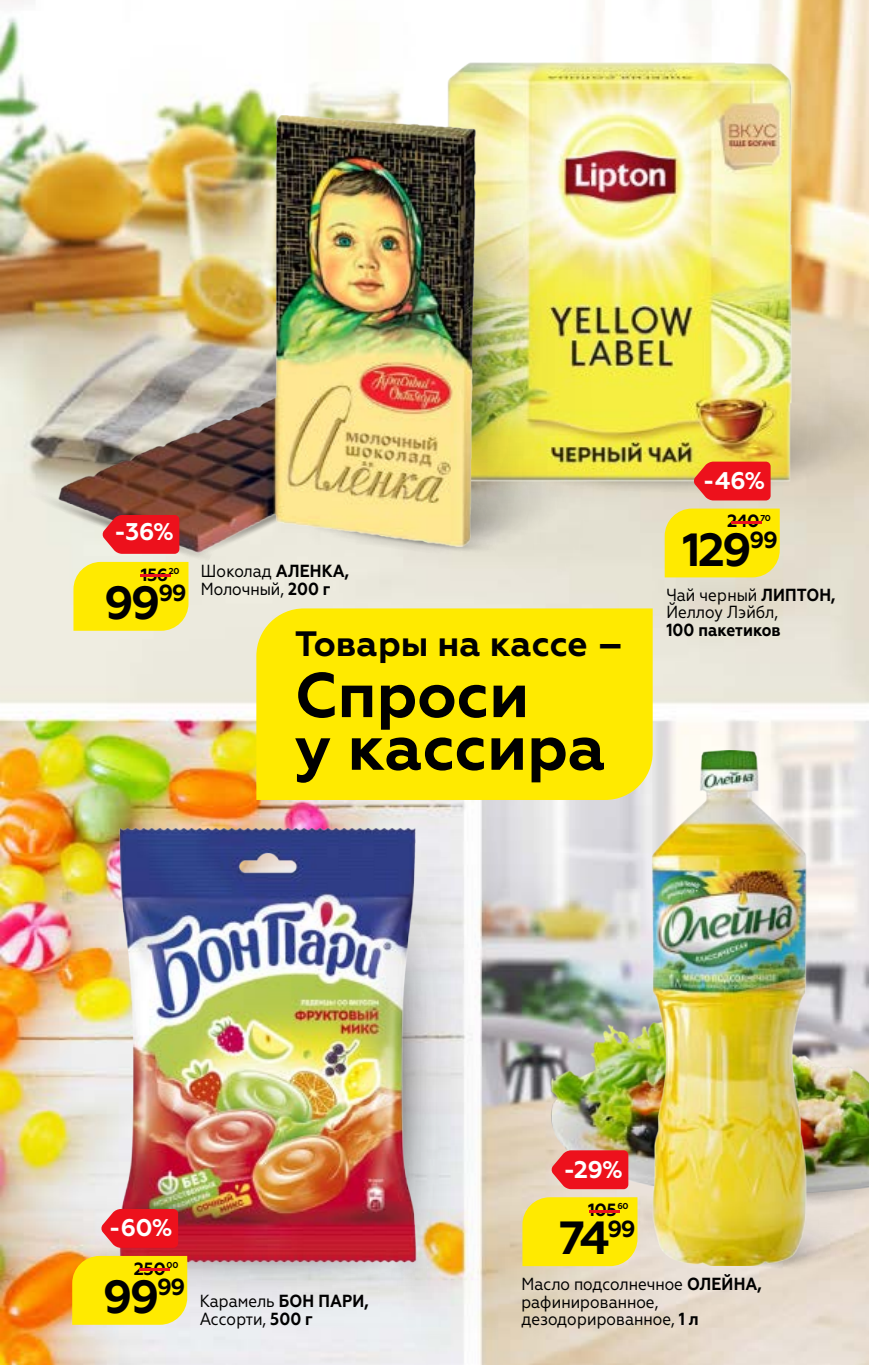
<style>
.page{position:relative;width:869px;height:1365px;background:#fff}
.page>*{position:absolute;margin:0;border:0;box-sizing:border-box;transform-origin:0 0}
.t1{font:700 63px/52.7px "Geometria";color:#000}
.t2{font:700 46.38px "Geometria";letter-spacing:-.06em;color:#000}
.t3{font:700 35.18px "Geometria";color:#000}
.t4{font:700 24.15px "Geometria";color:#fff}
.t5{font:700 17.68px "Geometria";letter-spacing:-.03em;color:#000}
.t6{font:700 17.68px "Geometria";color:#ed111c;scale:5.5 1}
.t7{font:17.5px/17.5px "Geometria Narrow";color:#000}
.t8{font:700 8.58px "Geometria";letter-spacing:-.03em;color:#000}
.s1{font-weight:700}
.s2{font-size:17.68px;color:#ed111c}
</style>
<div class="page">
<img style="left:0;top:0;width:868px;height:1364px">
<div style="left:221px;top:566px;width:48px;height:33px;background:#eeece0"></div>
<img style="left:0;top:431px;width:221px;height:191px">
<div style="left:269px;top:566px;width:254px;height:42px;background:#ebe9dd"></div>
<img style="left:541px;top:996px;width:327px;height:201px">
<img style="left:300px;top:510px;width:329px;height:70px">
<img style="left:604px;top:1167px;width:264px;height:103px">
<img style="left:821px;top:324px;width:47px;height:179px">
<img style="left:9px;top:1225px;width:358px;height:122px">
<img style="left:618px;top:750px;width:205px;height:514px">
<img style="left:367px;top:800px;width:150px;height:564px">
<img style="left:104px;top:822px;width:320px;height:445px">
<div style="left:256px;top:608px;width:396px;height:192px;background:#ffea00"></div>
<img style="left:442px;top:32px;width:379px;height:478px">
<img style="left:434px;top:142px;width:167px;height:442px">
<img style="left:49px;top:115px;width:430px;height:451px">
<div style="left:72px;top:1255px;width:115px;height:69px;background:#ffea00"></div>
<svg style="left:101px;top:1208px;width:77px;height:39px;background:#ea262f"></svg>
<div style="left:73px;top:562px;width:115px;height:68px;background:#ffea00"></div>
<svg style="left:102px;top:515px;width:77px;height:39px;background:#e8222b"></svg>
<div style="left:522px;top:1197px;width:115px;height:68px;background:#ffea00"></div>
<svg style="left:551px;top:1150px;width:77px;height:38px;background:#eb242c"></svg>
<div style="left:664px;top:508px;width:115px;height:69px;background:#ffea00"></div>
<svg style="left:693px;top:461px;width:77px;height:39px;background:#ec2726"></svg>
<p class="t4" style="left:114px;top:517px;width:61px">-36%</p>
<p class="t8" style="left:169px;top:566px;width:12px">20</p>
<p class="t5" style="left:141px;top:564px;width:29px">156</p>
<p class="t6" style="left:131px;top:564px;width:10px">-</p>
<p class="t2" style="left:104px;top:575px;width:84px">99<sup>99</sup></p>
<p class="t7" style="left:201px;top:562px;width:150px">Шоколад <span class="s1">АЛЕНКА,<br></span>Молочный, <span class="s1">200 г</span></p>
<p class="t3" style="left:295px;top:622px;width:330px">Товары на кассе –</p>
<p class="t1" style="left:295px;top:669px;width:312px">Cпроси<br>у кассира</p>
<p class="t4" style="left:702px;top:466px;width:64px">-46%</p>
<p class="t8" style="left:721px;top:512px;width:50px"><span class="s2">-</span> 70</p>
<p class="t5" style="left:726px;top:510px;width:34px">240</p>
<p class="t2" style="left:682px;top:522px;width:97px">129<sup>99</sup></p>
<p class="t7" style="left:666px;top:586px;width:171px">Чай черный <span class="s1">ЛИПТОН,<br></span>Йеллоу Лэйбл,<br><span class="s1">100 пакетиков</span></p>
<p class="t4" style="left:109px;top:1213px;width:65px">-60%</p>
<p class="t8" style="left:166px;top:1259px;width:13px">00</p>
<p class="t5" style="left:134px;top:1257px;width:34px">250</p>
<p class="t6" style="left:130px;top:1257px;width:10px">-</p>
<p class="t2" style="left:103px;top:1269px;width:84px">99<sup>99</sup></p>
<p class="t7" style="left:199px;top:1292px;width:171px">Карамель <span class="s1">БОН ПАРИ,<br></span>Ассорти, <span class="s1">500 г</span></p>
<p class="t4" style="left:563px;top:1154px;width:61px">-29%</p>
<p class="t8" style="left:617px;top:1201px;width:13px">60</p>
<p class="t5" style="left:587px;top:1199px;width:30px">105</p>
<p class="t6" style="left:579px;top:1199px;width:10px">-</p>
<p class="t2" style="left:558px;top:1210px;width:78px">74<sup>99</sup></p>
<p class="t7" style="left:521px;top:1275px;width:242px">Масло подсолнечное <span class="s1">ОЛЕЙНА, </span>рафинированное, дезодорированное, <span class="s1">1 л</span></p>
</div>
